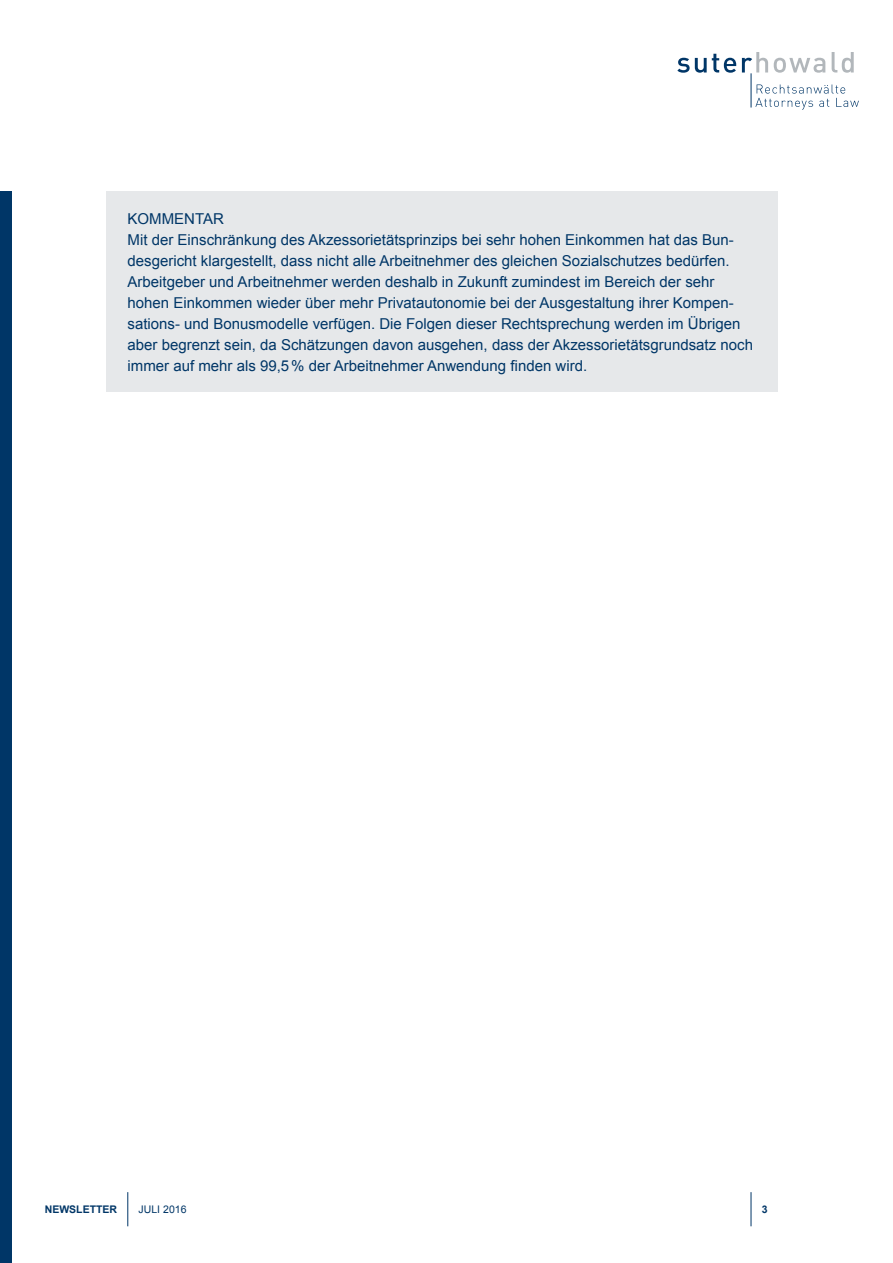
<style>
.page{position:relative;width:893px;height:1263px;background:#fff}
.page>*{position:absolute;margin:0;border:0;box-sizing:border-box;transform-origin:0 0}
.t1{font:15px/21px "Arial";color:#003667}
.t2{font:700 10.5px "Arial";color:#003667}
.t3{font:10.5px "Arial";color:#003667}
</style>
<div class="page">
<svg style="left:755px;top:85px;width:104px;height:25px"></svg>
<hr style="left:751px;top:73px;width:1px;height:35px;background:#003667">
<svg style="left:677px;top:54px;width:59px;height:19px"></svg>
<svg style="left:742px;top:52px;width:26px;height:21px"></svg>
<svg style="left:774px;top:58px;width:51px;height:15px"></svg>
<svg style="left:832px;top:52px;width:22px;height:21px"></svg>
<hr style="left:128px;top:1192px;width:1px;height:34px;background:#003667">
<hr style="left:751px;top:1192px;width:1px;height:34px;background:#003667">
<div style="left:0;top:191px;width:12px;height:1072px;background:#003667"></div>
<div style="left:106px;top:191px;width:672px;height:201px;background:#e6e8ea"></div>
<p class="t1" style="left:128px;top:208px;width:627px">KOMMENTAR<br>Mit der Einschränkung des Akzessorietätsprinzips bei sehr hohen Einkommen hat das Bun&shy;desgericht klargestellt, dass nicht alle Arbeitnehmer des gleichen Sozialschutzes bedürfen.<br>Arbeitgeber und Arbeitnehmer werden deshalb in Zukunft zumindest im Bereich der sehr hohen Einkommen wieder über mehr Privatautonomie bei der Ausgestaltung ihrer Kompen&shy;sations- und Bonusmodelle verfügen. Die Folgen dieser Rechtsprechung werden im Übrigen aber begrenzt sein, da Schätzungen davon ausgehen, dass der Akzessorietätsgrundsatz noch immer auf mehr als 99,5% der Arbeitnehmer Anwendung finden wird.</p>
<p class="t2" style="left:45px;top:1202px;width:74px">NEWSLETTER</p>
<p class="t3" style="left:139px;top:1202px;width:49px">JULI 2016</p>
<p class="t2" style="left:762px;top:1202px;width:7px">3</p>
</div>
